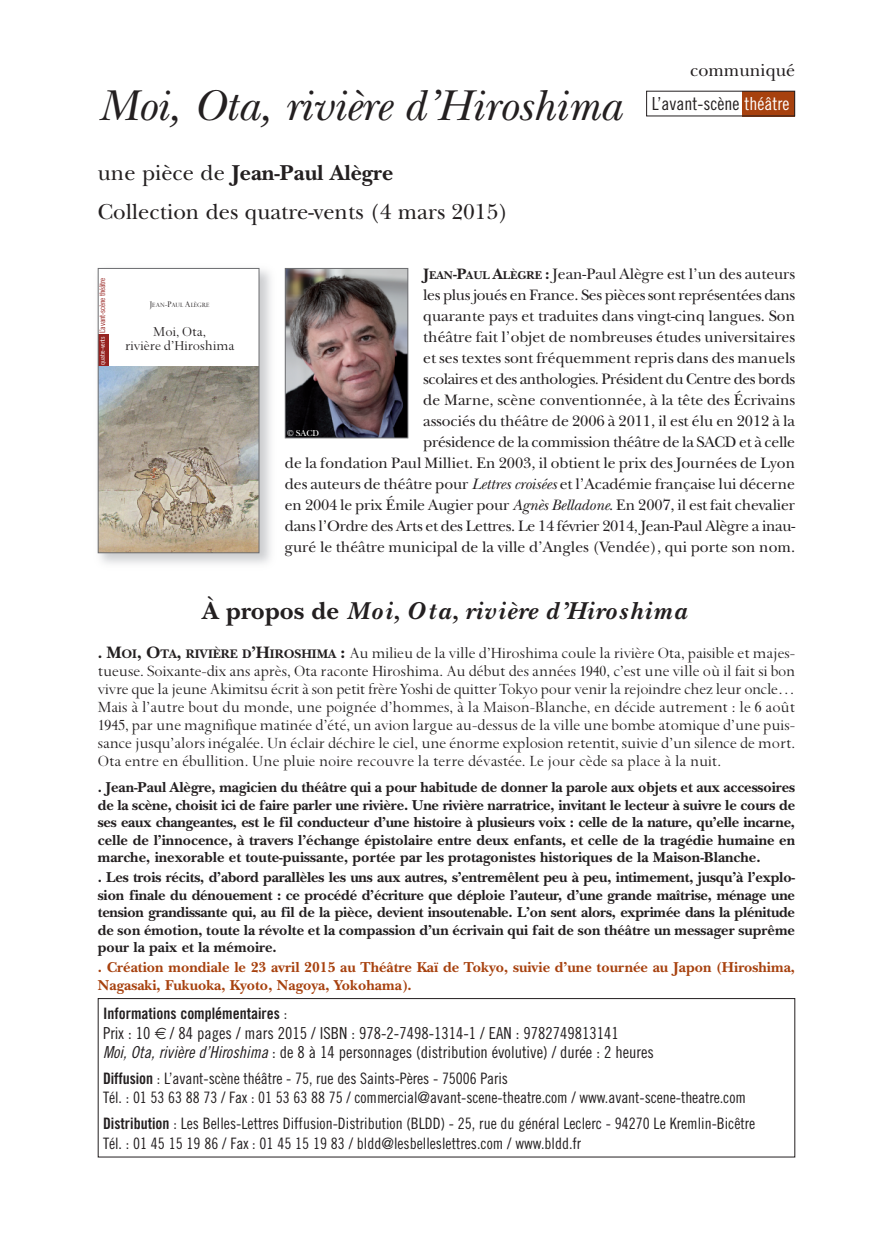
<style>
.page{position:relative;width:893px;height:1234px;background:#fff}
.page>*{position:absolute;margin:0;border:0;box-sizing:border-box;transform-origin:0 0}
.t1{font:italic 45px "New Baskerville";letter-spacing:-.005em;color:#231f20}
.t2{font:italic 700 25.5px "New Baskerville";letter-spacing:.04em;color:#231f20}
.t3{font:22.5px/39px "New Baskerville";color:#231f20}
.t4{font:18px "Trade Gothic Cond Eighteen";color:#231f20}
.t5{font:18px "New Baskerville";color:#231f20}
.t6{font:17.25px/18px "Spectrum";color:#231f20;text-align:justify}
.t7{font:16.5px/19.5px "Trade Gothic Cond Eighteen";color:#231f20}
.t8{font:15.75px/21px "New Baskerville";letter-spacing:-.005em;color:#231f20;text-align:right}
.t9{font:15.75px/19.5px "Trade Gothic Cond Eighteen";color:#231f20}
.t10{font:15.75px "Trade Gothic Bold Cond Twenty";color:#231f20}
.t11{font:15.15px/14.1px "Spectrum";color:#231f20;text-align:center}
.t12{font:700 15px/17.5px "New Baskerville";color:#231f20;text-align:justify}
.t13{font:700 15px/17.5px "New Baskerville";color:#a7410e}
.t14{font:9px "New Baskerville";color:#fff}
.t15{font:7.8px "Trade Gothic Cond Eighteen";letter-spacing:-.03em;color:#962320}
.t16{font:7.05px "Spectrum";color:#231f20}
.t17{font:6.6px "Trade Gothic Cond Eighteen";letter-spacing:-.02em;color:#fff}
.s1{font-weight:700}
.s2{color:#fff}
.s3{font-weight:700;font-size:11.85px}
.s4{font-style:italic}
.s5{font-style:normal}
.s6{font-family:"New Baskerville";font-weight:700;font-size:16.5px}
.s7{font-family:"New Baskerville";font-weight:700}
.s8{font-family:"New Baskerville";font-weight:700;font-size:12.9px}
.s9{font-family:"Trade Gothic Cond Eighteen"}
.s10{font-family:"Trade Gothic Cond Eighteen Obl"}
.s11{font-family:"Trade Gothic Bold Cond Twenty"}
.s12{font-size:9.45px}
</style>
<div class="page">
<div style="left:98px;top:997px;width:697px;height:160px;border:1px solid #231f20"></div>
<img style="left:97px;top:267px;width:174px;height:297px">
<div style="left:99px;top:269px;width:160px;height:283px;background:#fff"></div>
<img style="left:100px;top:366px;width:157px;height:185px">
<div style="left:99px;top:335px;width:9px;height:31px;background:#962320"></div>
<svg style="left:268px;top:553px;width:2px;height:8px"></svg>
<div style="left:98px;top:268px;width:161px;height:285px;border:1px solid #6c6d70"></div>
<img style="left:287px;top:270px;width:119px;height:166px">
<div style="left:285px;top:268px;width:123px;height:170px;border:1px solid #6c6d70"></div>
<div style="left:731px;top:91px;width:64px;height:25px;background:#a7410e"></div>
<div style="left:646px;top:91px;width:95px;height:25px;background:#fff"></div>
<div style="left:646px;top:91px;width:149px;height:25px;border:1px solid #231f20"></div>
<h1 class="t1" style="left:98px;top:78px;width:525px">Moi, Ota, rivière d’Hiroshima</h1>
<h3 class="t3" style="left:98px;top:153px;width:412px">une pièce de <span class="s1">Jean-Paul Alègre<br></span>Collection des quatre-vents (4 mars 2015)</h3>
<p class="t5" style="left:690px;top:59px;width:107px">communiqué</p>
<p class="t4" style="left:652px;top:97px;width:139px">L’avant-scène <span class="s2">théâtre</span></p>
<p class="t8" style="left:285px;top:263px;width:512px"><span class="s1">J</span><span class="s3">EAN</span><span class="s1">-P</span><span class="s3">AUL</span> <span class="s1">A</span><span class="s3">LÈGRE</span> <span class="s1">:</span> Jean-Paul Alègre est l’un des auteurs<br>les plusjoués en France. Ses pièces sont représentées dans<br>quarante pays et traduites dans vingt-cinq langues. Son<br>théâtre fait l’objet de nombreuses études universitaires<br>et ses textes sont fréquemment repris dans des manuels<br>scolaires et des anthologies. Président du Centre des bords<br>de Marne, scène conventionnée, à la tête des Écrivains<br>associés du théâtre de 2006 à 2011, il est élu en 2012 à la<br>présidence de la commission théâtre de la SACD et à celle<br>de la fondation Paul Milliet. En 2003, il obtient le prix des Journées de Lyon des auteurs de théâtre pour <span class="s4">Lettres croisées</span> et l’Académie française lui décerne en 2004 le prix Émile Augier pour <span class="s4">Agnès Belladone</span>. En 2007, il est fait chevalier dans l’Ordre des Arts et des Lettres. Le 14 février 2014, Jean-Paul Alègre a inau&shy;guré le théâtre municipal de la ville d’Angles (Vendée), qui porte son nom.</p>
<h2 class="t2" style="left:203px;top:594px;width:486px"><span class="s5">À propos de</span> Moi, Ota, rivière d’Hiroshima</h2>
<p class="t6" style="left:98px;top:645px;width:699px"><span class="s6">.</span> <span class="s7">M</span><span class="s8">OI</span><span class="s7">, O</span><span class="s8">TA</span><span class="s7">,</span> <span class="s8">RIVIÈRE D</span><span class="s7">’H</span><span class="s8">IROSHIMA</span> <span class="s7">:</span> Au milieu de la ville d’Hiroshima coule la rivière Ota, paisible et majes&shy;tueuse. Soixante-dix ans après, Ota raconte Hiroshima. Au début des années 1940, c’est une ville où il fait si bon vivre que la jeune Akimitsu écrit à son petit frèreYoshi de quitterTokyo pour venir la rejoindre chez leur oncle… Mais à l’autre bout du monde, une poignée d’hommes, à la Maison-Blanche, en décide autrement : le 6 août 1945, par une magnifique matinée d’été, un avion largue au-dessus de la ville une bombe atomique d’une puis&shy;sance jusqu’alors inégalée. Un éclair déchire le ciel, une énorme explosion retentit, suivie d’un silence de mort.<br>Ota entre en ébullition. Une pluie noire recouvre la terre dévastée. Le jour cède sa place à la nuit.</p>
<p class="t12" style="left:98px;top:778px;width:699px">. Jean-Paul Alègre, magicien du théâtre qui a pour habitude de donner la parole aux objets et aux accessoires de la scène, choisit ici de faire parler une rivière. Une rivière narratrice, invitant le lecteur à suivre le cours de ses eaux changeantes, est le fil conducteur d’une histoire à plusieurs voix : celle de la nature, qu’elle incarne, celle de l’innocence, à travers l’échange épistolaire entre deux enfants, et celle de la tragédie humaine en marche, inexorable et toute-puissante, portée par les protagonistes historiques de la Maison-Blanche.</p>
<p class="t12" style="left:98px;top:868px;width:699px">. Les trois récits, d’abord parallèles les uns aux autres, s’entremêlent peu à peu, intimement, jusqu’à l’explo&shy;sion finale du dénouement : ce procédé d’écriture que déploie l’auteur, d’une grande maîtrise, ménage une tension grandissante qui, au fil de la pièce, devient insoutenable. L’on sent alors, exprimée dans la plénitude de son émotion, toute la révolte et la compassion d’un écrivain qui fait de son théâtre un messager suprême pour la paix et la mémoire.</p>
<p class="t13" style="left:98px;top:957px;width:699px">. Création mondiale le 23 avril 2015 au Théâtre Kaï de Tokyo, suivie d’une tournée au Japon (Hiroshima,<br>Nagasaki, Fukuoka, Kyoto, Nagoya, Yokohama).</p>
<p class="t10" style="left:103px;top:1007px;width:186px">Informations complémentaires <span class="s9">:</span></p>
<p class="t7" style="left:103px;top:1023px;width:552px">Prix : 10 / 84 pages / mars 2015 / ISBN : 978-2-7498-1314-1 / EAN : 9782749813141<br><span class="s10">Moi, Ota, rivière d’Hiroshima</span> : de 8 à 14 personnages (distribution évolutive) / durée : 2 heures</p>
<p class="t9" style="left:103px;top:1069px;width:644px"><span class="s11">Diffusion</span> : L’avant-scène théâtre - 75, rue des Saints-Pères - 75006 Paris<br>Tél. : 01 53 63 88 73 / Fax : 01 53 63 88 75 / commercial@avant-scene-theatre.com / www.avant-scene-theatre.com</p>
<p class="t9" style="left:103px;top:1114px;width:654px"><span class="s11">Distribution</span> : Les Belles-Lettres Diffusion-Distribution (BLDD) - 25, rue du général Leclerc - 94270 Le Kremlin-Bicêtre<br>Tél. : 01 45 15 19 86 / Fax : 01 45 15 19 83 / bldd@lesbelleslettres.com / www.bldd.fr</p>
<p class="t15" style="left:99px;top:333px;width:57px;rotate:-90deg">L’avant-scène théâtre</p>
<p class="t16" style="left:150px;top:302px;width:61px"><span class="s12">J</span>EAN<span class="s12">-P</span>AUL <span class="s12">A</span>LÈGRE</p>
<p class="t11" style="left:125px;top:325px;width:111px">Moi, Ota,<br>rivière d’Hiroshima</p>
<p class="t17" style="left:100px;top:364px;width:30px;rotate:-90deg">quatre-vents</p>
<p class="t14" style="left:287px;top:427px;width:34px">© SACD</p>
</div>
